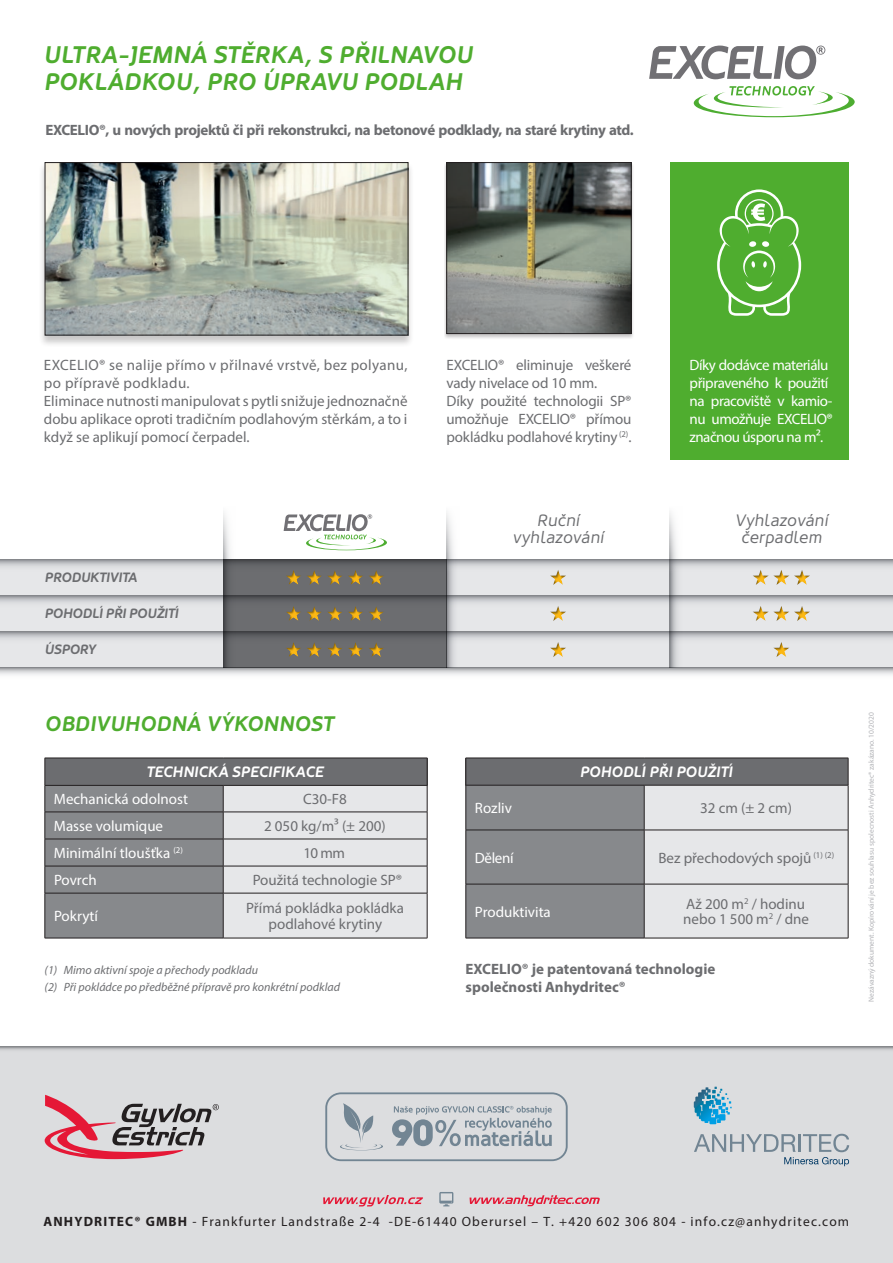
<style>
.page{position:relative;width:893px;height:1263px;background:#fff}
.page>*{position:absolute;margin:0;border:0;box-sizing:border-box;transform-origin:0 0}
.t1{font:italic 700 24px/27px "Oblik";color:#4fad2f}
.t2{font:italic 700 21px "Oblik";color:#4fad2f}
.t3{font:italic 16.5px/16.5px "Oblik";color:#6c6d70;text-align:center}
.t4{font:15px/18px "Myriad Pro";color:#6c6d70}
.t5{font:15px/18px "Myriad Pro";letter-spacing:-.025em;color:#fff}
.t6{font:700 15px "Myriad Pro";letter-spacing:-.025em;color:#6c6d70}
.t7{font:15px "Myriad Pro";color:#fff}
.t8{font:700 15px/18px "Myriad Pro";color:#6c6d70}
.t9{font:italic 700 15px "Oblik";letter-spacing:-.01em;color:#fff}
.t10{font:13.5px "Myriad Pro";letter-spacing:.085em;color:#231f20}
.t11{font:italic 700 13.5px "Oblik";letter-spacing:-.025em;color:#6c6d70}
.t12{font:italic 12px/16.2px "Myriad Pro";color:#6c6d70}
.t13{font:7.5px "Myriad Pro";color:#b2b3b7}
.s1{font-weight:700}
</style>
<div class="page">
<div style="left:0;top:1046px;width:893px;height:217px;background:#dcdddf"></div>
<svg style="left:0;top:1046px;width:893px;height:4px;background:#a9abad"></svg>
<svg style="left:694px;top:1134px;width:155px;height:32px"></svg>
<svg style="left:694px;top:1087px;width:33px;height:37px"></svg>
<svg style="left:325px;top:1092px;width:243px;height:69px"></svg>
<svg style="left:439px;top:1192px;width:14px;height:14px"></svg>
<svg style="left:470px;top:1195px;width:130px;height:11px"></svg>
<svg style="left:323px;top:1195px;width:100px;height:11px"></svg>
<svg style="left:45px;top:1095px;width:174px;height:64px"></svg>
<div style="left:670px;top:162px;width:178px;height:298px;background:#4fad2f"></div>
<div style="left:444px;top:162px;width:190px;height:177px;background:#231f20;opacity:.25"></div>
<img style="left:448px;top:164px;width:181px;height:168px">
<div style="left:446px;top:162px;width:185px;height:172px;border:1px solid #231f20"></div>
<div style="left:39px;top:162px;width:375px;height:185px;background:#231f20;opacity:.25"></div>
<img style="left:47px;top:164px;width:359px;height:169px">
<div style="left:45px;top:162px;width:363px;height:173px;border:1px solid #231f20"></div>
<svg style="left:694px;top:86px;width:161px;height:31px"></svg>
<svg style="left:649px;top:46px;width:176px;height:33px"></svg>
<div style="left:0;top:559px;width:893px;height:108px;background:#e6e7e9"></div>
<div style="left:223px;top:559px;width:223px;height:108px;background:#6c6d70"></div>
<svg style="left:0;top:631px;width:893px;height:18px"></svg>
<svg style="left:0;top:667px;width:893px;height:8px;background:#c5c6c8"></svg>
<svg style="left:0;top:595px;width:893px;height:18px"></svg>
<svg style="left:0;top:559px;width:893px;height:18px"></svg>
<svg style="left:446px;top:513px;width:20px;height:154px"></svg>
<svg style="left:670px;top:513px;width:19px;height:154px"></svg>
<svg style="left:223px;top:513px;width:18px;height:154px"></svg>
<div style="left:284px;top:568px;width:102px;height:20px;background:#6c6d70;opacity:.75"></div>
<div style="left:284px;top:604px;width:102px;height:20px;background:#6c6d70;opacity:.75"></div>
<div style="left:284px;top:641px;width:102px;height:19px;background:#6c6d70;opacity:.75"></div>
<div style="left:548px;top:569px;width:19px;height:18px;background:#6c6d70;opacity:.75"></div>
<div style="left:548px;top:605px;width:19px;height:18px;background:#6c6d70;opacity:.75"></div>
<div style="left:548px;top:642px;width:19px;height:17px;background:#6c6d70;opacity:.75"></div>
<div style="left:771px;top:642px;width:20px;height:17px;background:#6c6d70;opacity:.75"></div>
<div style="left:753px;top:605px;width:59px;height:18px;background:#6c6d70;opacity:.75"></div>
<div style="left:753px;top:568px;width:59px;height:18px;background:#6c6d70;opacity:.75"></div>
<svg style="left:284px;top:514px;width:103px;height:36px"></svg>
<svg style="left:717px;top:189px;width:84px;height:127px"></svg>
<hr style="left:45px;top:938px;width:178px;height:1px;background:#231f20">
<hr style="left:223px;top:938px;width:204px;height:1px;background:#231f20">
<svg style="left:45px;top:758px;width:383px;height:180px;background:#a9aaac"></svg>
<hr style="left:45px;top:785px;width:178px;height:1px;background:#231f20">
<hr style="left:223px;top:785px;width:204px;height:1px;background:#231f20">
<svg style="left:466px;top:758px;width:383px;height:180px;background:#abadaf"></svg>
<hr style="left:466px;top:785px;width:178px;height:1px;background:#231f20">
<hr style="left:644px;top:785px;width:204px;height:1px;background:#231f20">
<hr style="left:644px;top:785px;width:1px;height:45px;background:#231f20">
<hr style="left:466px;top:830px;width:178px;height:1px;background:#231f20">
<hr style="left:644px;top:830px;width:204px;height:1px;background:#231f20">
<hr style="left:644px;top:830px;width:1px;height:54px;background:#231f20">
<hr style="left:466px;top:884px;width:178px;height:1px;background:#231f20">
<hr style="left:644px;top:884px;width:204px;height:1px;background:#231f20">
<hr style="left:644px;top:884px;width:1px;height:54px;background:#231f20">
<hr style="left:466px;top:938px;width:178px;height:1px;background:#231f20">
<hr style="left:644px;top:938px;width:204px;height:1px;background:#231f20">
<h1 class="t1" style="left:43px;top:41px;width:431px">ULTRA-JEMNÁ STĚRKA, S PŘILNAVOU<br>POKLÁDKOU, PRO ÚPRAVU PODLAH</h1>
<p class="t6" style="left:45px;top:120px;width:590px">EXCELIO®, u nových projektů či při rekonstrukci, na betonové podklady, na staré krytiny atd.</p>
<p class="t4" style="left:44px;top:356px;width:365px">EXCELIO® se nalije přímo v přilnavé vrstvě, bez polyanu, po přípravě podkladu.<br>Eliminace nutnosti manipulovat s pytli snižuje jednoznačně dobu aplikace oproti tradičním podlahovým stěrkám, a to i když se aplikují pomocí čerpadel.</p>
<p class="t11" style="left:45px;top:570px;width:94px">PRODUKTIVITA</p>
<p class="t11" style="left:45px;top:606px;width:135px">POHODLÍ PŘI POUŽITÍ</p>
<p class="t11" style="left:45px;top:642px;width:53px">ÚSPORY</p>
<h2 class="t2" style="left:45px;top:711px;width:291px">OBDIVUHODNÁ VÝKONNOST</h2>
<p class="t9" style="left:146px;top:763px;width:179px">TECHNICKÁ SPECIFIKACE</p>
<p class="t7" style="left:54px;top:790px;width:136px">Mechanická odolnost</p>
<p class="t4" style="left:303px;top:790px;width:45px">C30-F8</p>
<p class="t7" style="left:54px;top:817px;width:111px">Masse volumique</p>
<p class="t4" style="left:264px;top:817px;width:123px">2 050 kg/m³ (± 200)</p>
<p class="t7" style="left:54px;top:844px;width:131px">Minimální tloušťka <sup>(2)</sup></p>
<p class="t4" style="left:303px;top:844px;width:43px">10 mm</p>
<p class="t5" style="left:54px;top:871px;width:44px">Povrch</p>
<p class="t4" style="left:253px;top:871px;width:151px">Použitá technologie SP®</p>
<p class="t7" style="left:54px;top:907px;width:45px">Pokrytí</p>
<p class="t4" style="left:246px;top:899px;width:159px;line-height:16.5px;text-align:center">Přímá pokládka pokládka podlahové krytiny</p>
<p class="t12" style="left:64px;top:962px;width:278px">Mimo aktivní spoje a přechody podkladu<br>Při pokládce po předběžné přípravě pro konkrétní podklad</p>
<p class="t12" style="left:45px;top:962px;width:14px">(1) (2)</p>
<p class="t4" style="left:446px;top:356px;width:186px">EXCELIO® eliminuje veškeré vady nivelace od 10 mm.<br>Díky použité technologii SP® umožňuje EXCELIO® přímou pokládku podlahové krytiny <sup>(2)</sup>.</p>
<p class="t3" style="left:512px;top:512px;width:93px">Ruční vyhlazování</p>
<p class="t5" style="left:689px;top:356px;width:145px">Díky dodávce materiálu připraveného k použití na pracoviště v kamio&shy;nu umožňuje EXCELIO® značnou úsporu na m².</p>
<p class="t3" style="left:735px;top:512px;width:95px">Vyhlazování čerpadlem</p>
<p class="t9" style="left:580px;top:763px;width:154px">POHODLÍ PŘI POUŽITÍ</p>
<p class="t5" style="left:475px;top:799px;width:38px">Rozliv</p>
<p class="t4" style="left:700px;top:799px;width:93px">32 cm (± 2 cm)</p>
<p class="t5" style="left:475px;top:848px;width:40px">Dělení</p>
<p class="t4" style="left:658px;top:848px;width:177px">Bez přechodových spojů <sup>(1)</sup> <sup>(2)</sup></p>
<p class="t7" style="left:475px;top:902px;width:77px">Produktivita</p>
<p class="t4" style="left:683px;top:896px;width:127px;line-height:15px">Až 200 m<sup>2</sup> / hodinu nebo 1 500 m<sup>2</sup> / dne</p>
<p class="t8" style="left:466px;top:960px;width:251px">EXCELIO® je patentovaná technologie společnosti Anhydritec®</p>
<p class="t13" style="left:867px;top:1002px;width:291px;rotate:-90deg">Nezávazný dokument. Kopírování je bez souhlasu spolecnosti Anhydritec® zakázano. 10/2020</p>
<p class="t10" style="left:44px;top:1213px;width:807px"><span class="s1">ANHYDRITEC® GMBH</span> - Frankfurter Landstraße 2-4 -DE-61440 Oberursel – T. +420 602 306 804 - info.cz@anhydritec.com</p>
</div>
